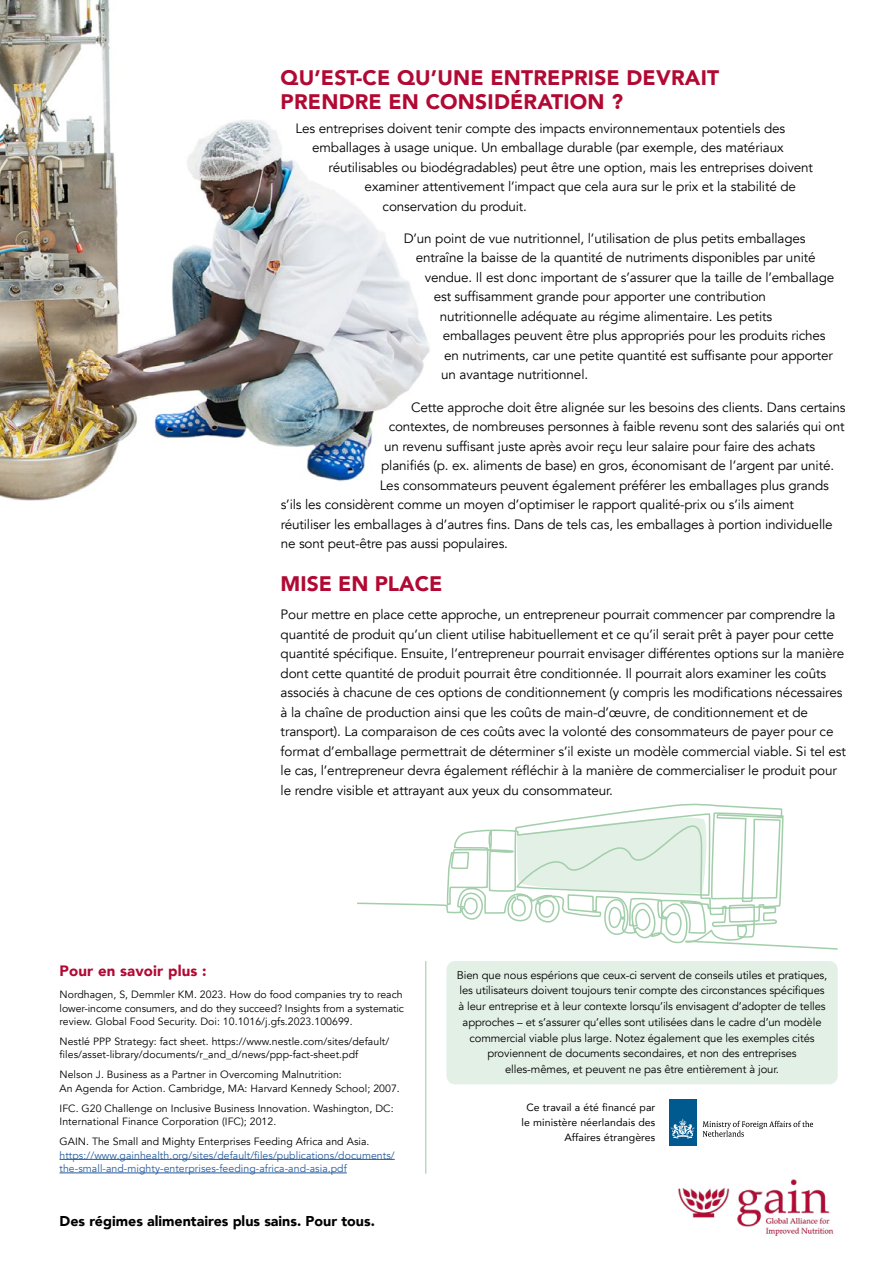
<style>
.page{position:relative;width:893px;height:1263px;background:#fff}
.page>*{position:absolute;margin:0;border:0;box-sizing:border-box;transform-origin:0 0}
.t1{font:900 21px/24px "Avenir";letter-spacing:.01em;color:#b10933}
.t2{font:900 15px "Avenir";letter-spacing:.01em;color:#b10933}
.t3{font:900 14.25px "Avenir";color:#000}
.t4{font:13.5px/19.5px "Avenir";letter-spacing:-.01em;color:#000}
.t5{font:11.25px/15.8px "Avenir";letter-spacing:-.01em;color:#000;text-align:center}
.t6{font:10.5px/13.5px "Avenir";letter-spacing:.005em;color:#000}
.t7{font:10.5px/13.5px "Avenir";letter-spacing:.005em;color:#275b9b}
.t8{font:10.5px/15px "Avenir";letter-spacing:.01em;color:#000;text-align:right}
</style>
<div class="page">
<img style="left:0;top:0;width:430px;height:500px">
<img style="left:678px;top:1179px;width:156px;height:57px">
<hr style="left:60px;top:1159px;width:335px;height:1px;background:#275b9b">
<hr style="left:60px;top:1172px;width:287px;height:1px;background:#275b9b">
<hr style="left:425px;top:961px;width:1px;height:213px;background:#a2ceaa">
<svg style="left:357px;top:803px;width:481px;height:186px"></svg>
<div style="left:446px;top:961px;width:392px;height:123px;background:#e3f0e6;border-radius:9px"></div>
<div style="left:669px;top:1099px;width:27px;height:47px;background:#005a90"></div>
<svg style="left:671px;top:1119px;width:23px;height:20px"></svg>
<svg style="left:703px;top:1121px;width:110px;height:16px"></svg>
<h1 class="t1" style="left:281px;top:65px;width:440px">QU’EST-CE QU’UNE ENTREPRISE DEVRAIT<br>PRENDRE EN CONSIDÉRATION ?</h1>
<p class="t4" style="left:296px;top:118px;width:491px">Les entreprises doivent tenir compte des impacts environnementaux potentiels des</p>
<p class="t4" style="left:312px;top:138px;width:473px">emballages à usage unique. Un emballage durable (par exemple, des matériaux</p>
<p class="t4" style="left:329px;top:157px;width:486px">réutilisables ou biodégradables) peut être une option, mais les entreprises doivent</p>
<p class="t4" style="left:365px;top:177px;width:433px">examiner attentivement l’impact que cela aura sur le prix et la stabilité de</p>
<p class="t4" style="left:383px;top:196px;width:146px">conservation du produit.</p>
<p class="t4" style="left:404px;top:229px;width:403px">D’un point de vue nutritionnel, l’utilisation de plus petits emballages</p>
<p class="t4" style="left:416px;top:248px;width:401px">entraîne la baisse de la quantité de nutriments disponibles par unité</p>
<p class="t4" style="left:425px;top:268px;width:411px">vendue. Il est donc important de s’assurer que la taille de l’emballage</p>
<p class="t4" style="left:434px;top:287px;width:334px">est suffisamment grande pour apporter une contribution</p>
<p class="t4" style="left:440px;top:307px;width:334px">nutritionnelle adéquate au régime alimentaire. Les petits</p>
<p class="t4" style="left:443px;top:326px;width:384px">emballages peuvent être plus appropriés pour les produits riches</p>
<p class="t4" style="left:444px;top:346px;width:390px">en nutriments, car une petite quantité est suffisante pour apporter</p>
<p class="t4" style="left:441px;top:365px;width:149px">un avantage nutritionnel.</p>
<p class="t4" style="left:411px;top:397px;width:436px">Cette approche doit être alignée sur les besoins des clients. Dans certains</p>
<p class="t4" style="left:389px;top:417px;width:457px">contextes, de nombreuses personnes à faible revenu sont des salariés qui ont</p>
<p class="t4" style="left:384px;top:436px;width:432px">un revenu suffisant juste après avoir reçu leur salaire pour faire des achats</p>
<p class="t4" style="left:381px;top:456px;width:454px">planifiés (p. ex. aliments de base) en gros, économisant de l’argent par unité.</p>
<p class="t4" style="left:380px;top:475px;width:451px">Les consommateurs peuvent également préférer les emballages plus grands</p>
<p class="t4" style="left:281px;top:495px;width:515px">s’ils les considèrent comme un moyen d’optimiser le rapport qualité-prix ou s’ils aiment</p>
<p class="t4" style="left:281px;top:514px;width:554px">réutiliser les emballages à d’autres fins. Dans de tels cas, les emballages à portion individuelle</p>
<p class="t4" style="left:281px;top:534px;width:229px">ne sont peut-être pas aussi populaires.</p>
<h1 class="t1" style="left:281px;top:571px;width:163px">MISE EN PLACE</h1>
<p class="t4" style="left:281px;top:605px;width:567px">Pour mettre en place cette approche, un entrepreneur pourrait commencer par comprendre la quantité de produit qu’un client utilise habituellement et ce qu’il serait prêt à payer pour cette quantité spécifique. Ensuite, l’entrepreneur pourrait envisager différentes options sur la manière dont cette quantité de produit pourrait être conditionnée. Il pourrait alors examiner les coûts associés à chacune de ces options de conditionnement (y compris les modifications nécessaires à la chaîne de production ainsi que les coûts de main-d’œuvre, de conditionnement et de transport). La comparaison de ces coûts avec la volonté des consommateurs de payer pour ce format d’emballage permettrait de déterminer s’il existe un modèle commercial viable. Si tel est le cas, l’entrepreneur devra également réfléchir à la manière de commercialiser le produit pour le rendre visible et attrayant aux yeux du consommateur.</p>
<p class="t2" style="left:60px;top:958px;width:149px">Pour en savoir plus :</p>
<p class="t6" style="left:60px;top:988px;width:346px">Nordhagen, S, Demmler KM. 2023. How do food companies try to reach lower-income consumers, and do they succeed? Insights from a systematic review. Global Food Security. Doi: 10.1016/j.gfs.2023.100699.</p>
<p class="t6" style="left:60px;top:1035px;width:331px">Nestlé PPP Strategy: fact sheet. https://www.nestle.com/sites/default/ files/asset-library/documents/r_and_d/news/ppp-fact-sheet.pdf</p>
<p class="t6" style="left:60px;top:1068px;width:342px">Nelson J. Business as a Partner in Overcoming Malnutrition:<br>An Agenda for Action. Cambridge, MA: Harvard Kennedy School; 2007.</p>
<p class="t6" style="left:60px;top:1101px;width:336px">IFC. G20 Challenge on Inclusive Business Innovation. Washington, DC:<br>International Finance Corporation (IFC); 2012.</p>
<p class="t6" style="left:60px;top:1135px;width:311px">GAIN. The Small and Mighty Enterprises Feeding Africa and Asia.</p>
<p class="t7" style="left:60px;top:1148px;width:337px">https://www.gainhealth.org/sites/default/files/publications/documents/ the-small-and-mighty-enterprises-feeding-africa-and-asia.pdf</p>
<p class="t3" style="left:60px;top:1209px;width:317px">Des régimes alimentaires plus sains. Pour tous.</p>
<p class="t5" style="left:457px;top:967px;width:372px">Bien que nous espérions que ceux-ci servent de conseils utiles et pratiques, les utilisateurs doivent toujours tenir compte des circonstances spécifiques à leur entreprise et à leur contexte lorsqu’ils envisagent d’adopter de telles approches – et s’assurer qu’elles sont utilisées dans le cadre d’un modèle commercial viable plus large. Notez également que les exemples cités proviennent de documents secondaires, et non des entreprises elles-mêmes, et peuvent ne pas être entièrement à jour.</p>
<p class="t8" style="left:522px;top:1099px;width:135px">Ce travail a été financé par le ministère néerlandais des<br>Affaires étrangères</p>
</div>
